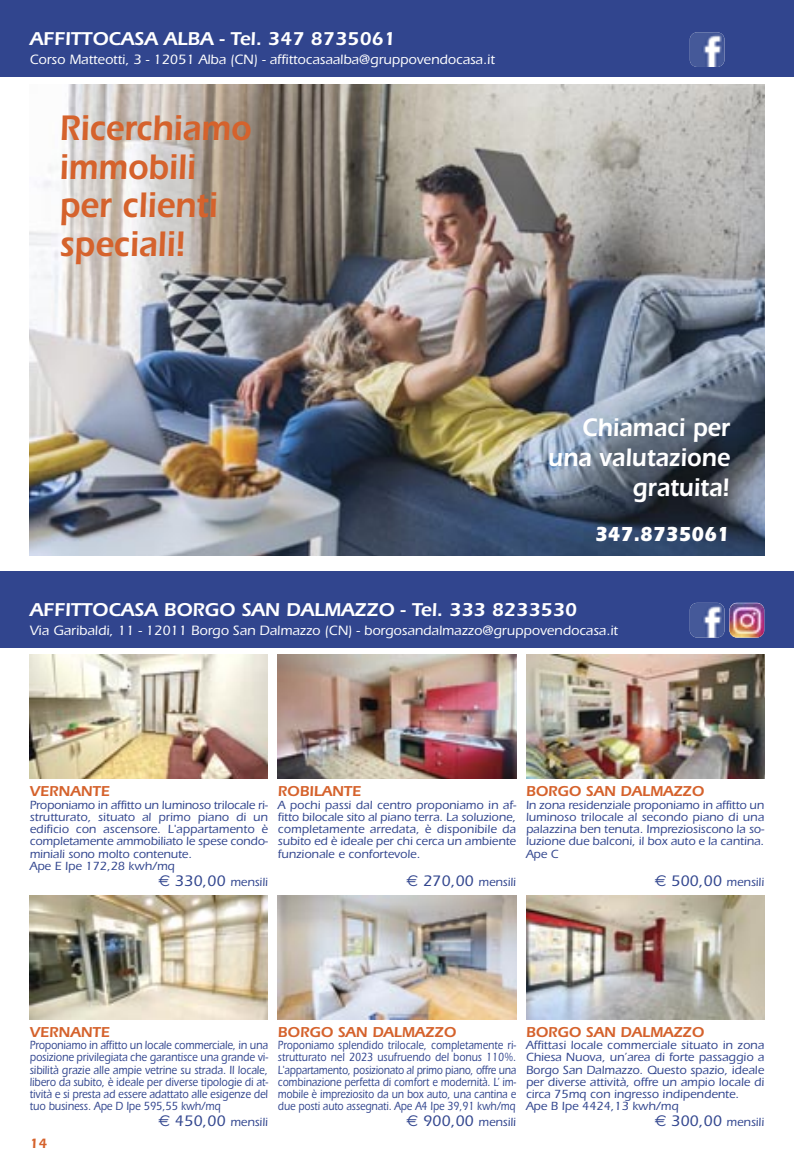
<style>
.page{position:relative;width:794px;height:1166px;background:#fff}
.page>*{position:absolute;margin:0;border:0;box-sizing:border-box;transform-origin:0 0}
.t1{font:600 36.75px "Itc Eras";color:#d5622c;scale:.9 1}
.t2{font:600 26.25px/29.8px "Itc Eras";color:#fff;text-align:right;scale:.9 1}
.t3{font:700 21px "Itc Eras";color:#fff;scale:.9 1}
.t4{font:600 19.25px "Itc Eras";color:#fff}
.t5{font:600 14.88px "Itc Eras";color:#d5622c}
.t6{font:500 14px "Itc Eras";color:#fff}
.t7{font:600 14px "Itc Eras";color:#d5622c}
.t8{font:500 12.25px/12.2px "Itc Eras";color:#31458e;text-align:justify}
.t9{font:500 12.25px/12.2px "Itc Eras";color:#31458e;text-align:justify;scale:.86 1}
.t10{font:500 12.25px/12.2px "Itc Eras";color:#31458e;text-align:justify;scale:.83 1}
.s1{font-family:"Euro Sans";font-weight:400;font-size:15.75px}
.s2{font-size:15.75px}
</style>
<div class="page">
<div style="left:0;top:0;width:794px;height:77px;background:#31458e"></div>
<img style="left:690px;top:32px;width:34px;height:35px;border-radius:7px">
<div style="left:0;top:570px;width:794px;height:77px;background:#31458e"></div>
<img style="left:690px;top:603px;width:34px;height:34px;border-radius:7px">
<img style="left:729px;top:603px;width:35px;height:34px;border-radius:7px">
<img style="left:30px;top:84px;width:734px;height:472px">
<img style="left:30px;top:655px;width:238px;height:124px">
<img style="left:278px;top:655px;width:238px;height:124px">
<img style="left:526px;top:655px;width:238px;height:124px">
<img style="left:30px;top:895px;width:238px;height:124px">
<img style="left:278px;top:895px;width:238px;height:124px">
<img style="left:526px;top:895px;width:238px;height:124px">
<p class="t4" style="left:30px;top:32px;width:368px">AFFITTOCASA ALBA - Tel. 347 8735061</p>
<p class="t6" style="left:30px;top:55px;width:466px">Corso Matteotti, 3 - 12051 Alba (CN) - affittocasaalba@gruppovendocasa.it</p>
<p class="t1" style="left:60px;top:116px;width:215px">Ricerchiamo</p>
<p class="t1" style="left:60px;top:154px;width:153px">immobili</p>
<p class="t1" style="left:60px;top:193px;width:177px">per clienti</p>
<p class="t1" style="left:60px;top:231px;width:142px">speciali!</p>
<p class="t2" style="left:582px;top:415px;width:166px">Chiamaci per</p>
<p class="t2" style="left:548px;top:445px;width:203px">una valutazione gratuita!</p>
<p class="t3" style="left:595px;top:526px;width:152px">347.8735061</p>
<p class="t4" style="left:30px;top:603px;width:549px">AFFITTOCASA BORGO SAN DALMAZZO - Tel. 333 8233530</p>
<p class="t6" style="left:30px;top:625px;width:590px">Via Garibaldi, 11 - 12011 Borgo San Dalmazzo (CN) - borgosandalmazzo@gruppovendocasa.it</p>
<p class="t5" style="left:30px;top:786px;width:82px">VERNANTE</p>
<p class="t8" style="left:30px;top:800px;width:240px">Proponiamo in affitto un luminoso trilocale ri&shy;strutturato, situato al primo piano di un edificio con ascensore. L'appartamento è completamente ammobiliato le spese condo&shy;miniali sono molto contenute.</p>
<p class="t8" style="left:30px;top:861px;width:146px">Ape E Ipe 172,28 kwh/mq</p>
<p class="t8" style="left:158px;top:877px;width:111px"><span class="s1">€</span> <span class="s2">330,00</span> mensili</p>
<p class="t5" style="left:278px;top:786px;width:85px">ROBILANTE</p>
<p class="t8" style="left:278px;top:800px;width:240px">A pochi passi dal centro proponiamo in af&shy;fitto bilocale sito al piano terra. La soluzione, completamente arredata, è disponibile da subito ed è ideale per chi cerca un ambiente funzionale e confortevole.</p>
<p class="t8" style="left:406px;top:877px;width:111px"><span class="s1">€</span> <span class="s2">270,00</span> mensili</p>
<p class="t5" style="left:526px;top:786px;width:180px">BORGO SAN DALMAZZO</p>
<p class="t8" style="left:526px;top:800px;width:240px">In zona residenziale proponiamo in affitto un luminoso trilocale al secondo piano di una palazzina ben tenuta. Impreziosiscono la so&shy;luzione due balconi, il box auto e la cantina.</p>
<p class="t8" style="left:526px;top:849px;width:34px">Ape C</p>
<p class="t8" style="left:654px;top:877px;width:111px"><span class="s1">€</span> <span class="s2">500,00</span> mensili</p>
<p class="t5" style="left:30px;top:1027px;width:82px">VERNANTE</p>
<p class="t9" style="left:30px;top:1040px;width:278px">Proponiamo in affitto un locale commerciale, in una posizione privilegiata che garantisce una grande vi&shy;sibilità grazie alle ampie vetrine su strada. Il locale, libero da subito, è ideale per diverse tipologie di at&shy;tività e si presta ad essere adattato alle esigenze del tuo business. Ape D Ipe 595,55 kwh/mq</p>
<p class="t8" style="left:158px;top:1117px;width:111px"><span class="s1">€</span> <span class="s2">450,00</span> mensili</p>
<p class="t7" style="left:30px;top:1138px;width:19px">14</p>
<p class="t5" style="left:278px;top:1027px;width:180px">BORGO SAN DALMAZZO</p>
<p class="t10" style="left:278px;top:1040px;width:289px">Proponiamo splendido trilocale, completamente ri&shy;strutturato nel 2023 usufruendo del bonus 110%.<br>L'appartamento, posizionato al primo piano, offre una combinazione perfetta di comfort e modernità. L’ im&shy;mobile è impreziosito da un box auto, una cantina e due posti auto assegnati. Ape A4 Ipe 39,91 kwh/mq</p>
<p class="t8" style="left:406px;top:1117px;width:111px"><span class="s1">€</span> <span class="s2">900,00</span> mensili</p>
<p class="t5" style="left:526px;top:1027px;width:180px">BORGO SAN DALMAZZO</p>
<p class="t8" style="left:526px;top:1040px;width:240px">Affittasi locale commerciale situato in zona Chiesa Nuova, un’area di forte passaggio a Borgo San Dalmazzo. Questo spazio, ideale per diverse attività, offre un ampio locale di circa 75mq con ingresso indipendente.</p>
<p class="t8" style="left:526px;top:1101px;width:154px">Ape B Ipe 4424,13 kwh/mq</p>
<p class="t8" style="left:654px;top:1117px;width:111px"><span class="s1">€</span> <span class="s2">300,00</span> mensili</p>
</div>
